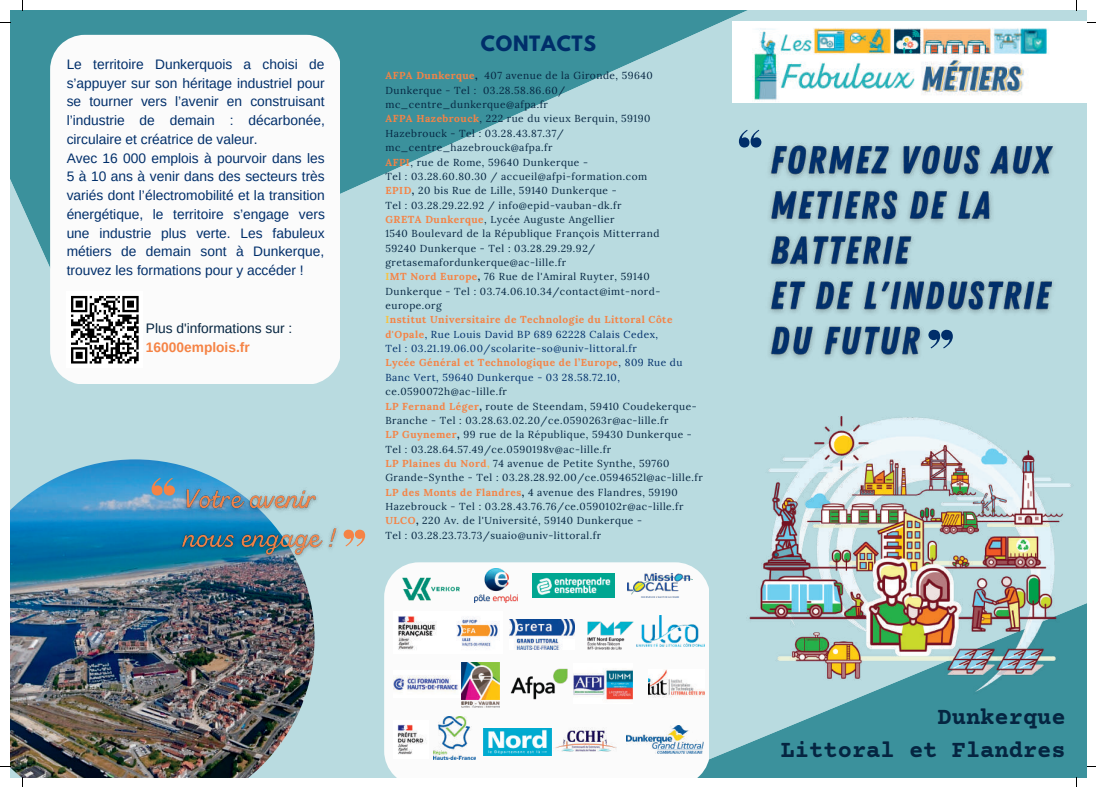
<style>
.page{position:relative;width:1096px;height:787px;background:#fff}
.page>*{position:absolute;margin:0;border:0;box-sizing:border-box;transform-origin:0 0}
.t1{font:700 23.75px/32.9px "Courier Prime";color:#052541;text-align:right}
.t2{font:700 18.75px "League Spartan";letter-spacing:.04em;color:#002e6a}
.t3{font:13.75px/18.8px "Arimo";color:#002e6a}
.t4{font:13.75px "Arimo";color:#052541}
.t5{font:700 13.75px "Arimo";color:#f58345}
.t6{font:10.12px/14.4px "Lora";letter-spacing:.05em;color:#052541}
.s1{font-weight:700;color:#f58345}
.s2{font-weight:700}
.s3{font-weight:700;color:#f8c340}
.s4{color:#002e6a}
.s5{color:#fbfbfb}
</style>
<div class="page">
<div style="left:10px;top:10px;width:1076px;height:768px;background:#b9dbe0"></div>
<svg style="left:10px;top:10px;width:765px;height:257px"></svg>
<img style="left:10px;top:459px;width:304px;height:319px">
<div style="left:708px;top:767px;width:378px;height:11px;background:#3b919c"></div>
<div style="left:384px;top:562px;width:324px;height:216px;background:#fbfbfb"></div>
<img style="left:433px;top:717px;width:42px;height:42px">
<img style="left:573px;top:664px;width:59px;height:39px">
<img style="left:626px;top:726px;width:77px;height:28px">
<img style="left:474px;top:568px;width:43px;height:35px">
<img style="left:506px;top:668px;width:64px;height:34px">
<img style="left:509px;top:619px;width:65px;height:30px">
<img style="left:401px;top:577px;width:59px;height:25px">
<img style="left:639px;top:616px;width:64px;height:31px">
<img style="left:484px;top:729px;width:67px;height:27px">
<svg style="left:345px;top:530px;width:20px;height:16px"></svg>
<img style="left:581px;top:616px;width:58px;height:39px">
<img style="left:553px;top:727px;width:64px;height:32px">
<svg style="left:738px;top:130px;width:22px;height:18px"></svg>
<img style="left:760px;top:128px;width:294px;height:221px">
<img style="left:703px;top:349px;width:383px;height:418px">
<div style="left:50px;top:35px;width:290px;height:349px;background:#fbfbfb"></div>
<svg style="left:151px;top:478px;width:24px;height:17px"></svg>
<img style="left:532px;top:573px;width:82px;height:24px">
<img style="left:627px;top:573px;width:65px;height:25px">
<img style="left:393px;top:611px;width:109px;height:43px">
<img style="left:393px;top:670px;width:69px;height:27px">
<img style="left:462px;top:662px;width:37px;height:45px">
<img style="left:393px;top:720px;width:35px;height:39px">
<div style="left:66px;top:291px;width:77px;height:77px;background:#fff"></div>
<svg style="left:71px;top:295px;width:68px;height:69px"></svg>
<img style="left:732px;top:22px;width:354px;height:80px">
<img style="left:648px;top:669px;width:56px;height:28px">
<img style="left:175px;top:482px;width:170px;height:82px">
<p class="t3" style="left:67px;top:55px;width:260px">Le territoire Dunkerquois a choisi de s’appuyer sur son héritage industriel pour se tourner vers l’avenir en construisant l’industrie de demain : décarbonée, circulaire et créatrice de valeur.<br>Avec 16 000 emplois à pourvoir dans les 5 à 10 ans à venir dans des secteurs très variés dont l’électromobilité et la transition énergétique, le territoire s’engage vers une industrie plus verte. Les fabuleux métiers de demain sont à Dunkerque, trouvez les formations pour y accéder !</p>
<h3 class="t4" style="left:146px;top:321px;width:148px">Plus d'informations sur :</h3>
<h3 class="t5" style="left:146px;top:340px;width:105px">16000emplois.fr</h3>
<h2 class="t2" style="left:481px;top:34px;width:117px">CONTACTS</h2>
<p class="t6" style="left:385px;top:68px;width:319px"><span class="s1">AFPA Dunkerque</span><span class="s2">,</span> 407 avenue de la Gironde, 59640<br>Dunkerque - Tel : 03.28.58.86.60/ mc_centre_dunkerque@afpa.fr<br><span class="s1">AFPA Hazebrouck</span>, 222 rue du vieux Berquin, 59190<br>Hazebrouck - Tel : 03.28.43.87.37/ mc_centre_hazebrouck@afpa.fr<br><span class="s1">AFPI</span>, rue de Rome, 59640 Dunkerque -<br>Tel : 03.28.60.80.30 / accueil@afpi-formation.com<br><span class="s1">EPID</span><span class="s2">,</span> 20 bis Rue de Lille, 59140 Dunkerque -<br>Tel : 03.28.29.22.92 / info@epid-vauban-dk.fr<br><span class="s1">GRETA Dunkerque</span>, Lycée Auguste Angellier<br>1540 Boulevard de la République François Mitterrand<br>59240 Dunkerque - Tel : 03.28.29.29.92/ gretasemafordunkerque@ac-lille.fr<br><span class="s3">I</span><span class="s1">MT Nord Europe</span><span class="s2">,</span> 76 Rue de l'Amiral Ruyter, 59140<br>Dunkerque - Tel : 03.74.06.10.34/contact@imt-nord&shy;europe.org<br><span class="s3">I</span><span class="s1">nstitut Universitaire de Technologie du Littoral Côte d'Opale</span><span class="s4">, Rue Louis David BP 689 62228 Calais Cedex,<br>Tel : 03.21.19.06.00/scolarite-so@univ-littoral.fr<br></span><span class="s1">Lycée Général et Technologique de l’Europe</span><span class="s4">, 809 Rue du Banc Vert, 59640 Dunkerque - 03</span><span class="s5">.</span><span class="s4">28.58.72.10, </span>ce.0590072h@ac-lille.fr<br><span class="s1">LP Fernand Léger</span><span class="s2">,</span> route de Steendam, 59410 Coudekerque-Branche - Tel : 03.28.63.02.20/ce.0590263r@ac-lille.fr<br><span class="s1">LP Guynemer</span><span class="s2">,</span> 99 rue de la République, 59430 Dunkerque - Tel : 03.28.64.57.49/ce.0590198v@ac-lille.fr<br><span class="s1">LP Plaines du Nord</span><span class="s3">,</span> 74 avenue de Petite Synthe, 59760<br>Grande-Synthe - Tel : 03.28.28.92.00/ce.0594652l@ac-lille.fr <span class="s1">LP des Monts de Flandres</span><span class="s2">,</span> 4 avenue des Flandres, 59190<br>Hazebrouck - Tel : 03.28.43.76.76/ce.0590102r@ac-lille.fr <span class="s1">ULCO</span><span class="s2">,</span> 220 Av. de l'Université, 59140 Dunkerque -<br>Tel : 03.28.23.73.73/suaio@univ-littoral.fr</p>
<h1 class="t1" style="left:780px;top:703px;width:286px">Dunkerque<br>Littoral et Flandres</h1>
</div>
